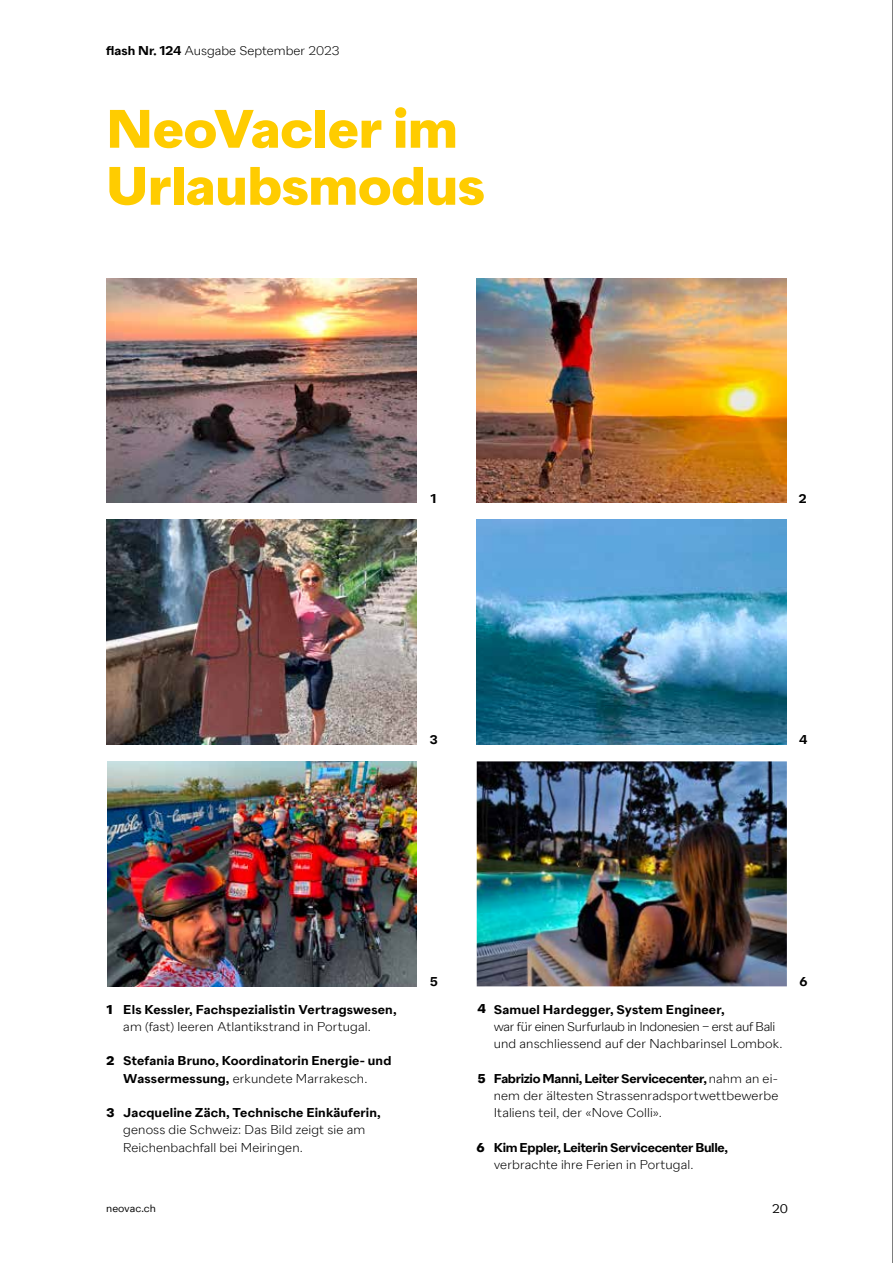
<style>
.page{position:relative;width:893px;height:1263px;background:#fff}
.page>*{position:absolute;margin:0;border:0;box-sizing:border-box;transform-origin:0 0}
.t1{font:700 54px/57px "Neo Vac Sans";letter-spacing:-.005em;color:#fc0}
.t2{font:300 12.75px/17.2px "Neo Vac Sans";letter-spacing:.005em;color:#000}
.t3{font:600 12.75px/17.2px "Neo Vac Sans";letter-spacing:.01em;color:#000}
.t4{font:600 12.75px "Neo Vac Sans";letter-spacing:-.02em;color:#000}
.t5{font:700 12.75px "Neo Vac Sans";color:#000}
.t6{font:12.75px "Neo Vac Sans";color:#000}
.t7{font:10.5px "Neo Vac Sans";color:#000}
.s1{font-weight:600}
.s2{font-weight:300}
</style>
<div class="page">
<img style="left:108px;top:761px;width:308px;height:225px">
<img style="left:477px;top:520px;width:310px;height:224px">
<img style="left:106px;top:520px;width:310px;height:224px">
<img style="left:477px;top:761px;width:310px;height:225px">
<img style="left:106px;top:278px;width:310px;height:225px">
<img style="left:477px;top:278px;width:310px;height:225px">
<hr style="left:892px;top:0;width:1px;height:1263px;background:#000">
<p class="t2" style="left:106px;top:42px;width:235px"><span class="s1">flash Nr. 124</span> Ausgabe September 2023</p>
<h1 class="t1" style="left:106px;top:103px;width:380px">NeoVacler im<br>Urlaubsmodus</h1>
<p class="t3" style="left:431px;top:490px;width:8px">1</p>
<p class="t3" style="left:430px;top:731px;width:9px">3</p>
<p class="t3" style="left:799px;top:490px;width:9px">2</p>
<p class="t3" style="left:799px;top:731px;width:10px">4</p>
<p class="t5" style="left:106px;top:1001px;width:8px">1</p>
<p class="t5" style="left:106px;top:1053px;width:9px">2</p>
<p class="t5" style="left:106px;top:1105px;width:9px">3</p>
<p class="t3" style="left:123px;top:1001px;width:275px">Els Kessler, Fachspezialistin Vertragswesen,</p>
<p class="t2" style="left:123px;top:1018px;width:249px">am (fast) leeren Atlantikstrand in Portugal.</p>
<p class="t3" style="left:123px;top:1052px;width:270px">Stefania Bruno, Koordinatorin Energie- und<br>Wassermessung, <span class="s2">erkundete Marrakesch.</span></p>
<p class="t3" style="left:123px;top:1104px;width:259px">Jacqueline Zäch, Technische Einkäuferin,</p>
<p class="t2" style="left:123px;top:1121px;width:243px">genoss die Schweiz: Das Bild zeigt sie am<br>Reichenbachfall bei Meiringen.</p>
<p class="t3" style="left:430px;top:973px;width:10px">5</p>
<p class="t5" style="left:477px;top:1001px;width:10px">4</p>
<p class="t5" style="left:477px;top:1070px;width:10px">5</p>
<p class="t5" style="left:476px;top:1140px;width:10px">6</p>
<p class="t3" style="left:494px;top:1001px;width:232px">Samuel Hardegger, System Engineer,</p>
<p class="t2" style="left:494px;top:1018px;width:290px">war für einen Surfurlaub in Indonesien – erst auf Bali und anschliessend auf der Nachbarinsel Lombok.</p>
<p class="t2" style="left:494px;top:1069px;width:286px;text-align:justify"><span class="s1">Fabrizio Manni, Leiter Servicecenter,</span> nahm an ei&shy;nem der ältesten Strassenradsportwettbewerbe Italiens teil, der «Nove Colli».</p>
<p class="t4" style="left:494px;top:1139px;width:236px">Kim Eppler, Leiterin Servicecenter Bulle,</p>
<p class="t2" style="left:494px;top:1156px;width:201px">verbrachte ihre Ferien in Portugal.</p>
<p class="t3" style="left:799px;top:973px;width:10px">6</p>
<p class="t7" style="left:106px;top:1202px;width:51px">neovac.ch</p>
<p class="t6" style="left:772px;top:1201px;width:17px">20</p>
</div>
